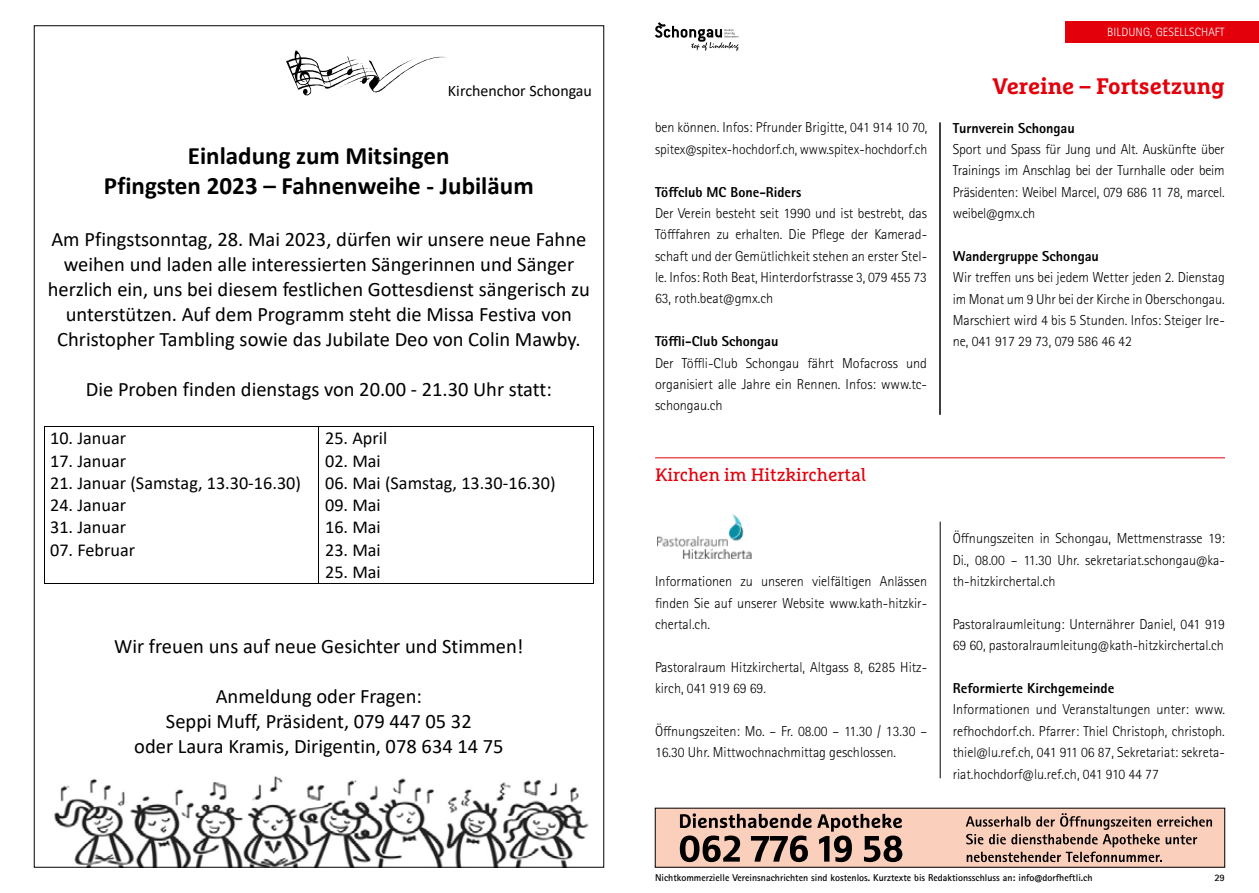
<style>
.page{position:relative;width:1259px;height:893px;background:#fff}
.page>*{position:absolute;margin:0;border:0;box-sizing:border-box;transform-origin:0 0}
.t1{font:700 25.05px/30.5px "Calibri";color:#000;text-align:center}
.t2{font:700 22.5px "Marselis Slab Pro";color:#e3000b}
.t3{font:20.55px/25px "Calibri";color:#000;text-align:center}
.t4{font:18.15px "Calibri";color:#000}
.t5{font:18px "Marselis Slab Pro";color:#e3000b}
.t6{font:16.05px "Calibri";letter-spacing:-.005em;color:#000}
.t7{font:300 14.4px/21.3px "Rotis Sans Serif Std";color:#000;text-align:justify}
.t8{font:800 14.4px "Rotis Sans Serif Std";color:#000}
.t9{font:300 12px "Rotis Sans Serif Std";letter-spacing:.01em;color:#fff}
.t10{font:700 9.9px "Rotis Sans Serif Std";color:#000}
</style>
<div class="page">
<svg style="left:655px;top:22px;width:83px;height:29px"></svg>
<svg style="left:286px;top:50px;width:161px;height:45px"></svg>
<hr style="left:44px;top:426px;width:275px;height:1px;background:#000">
<hr style="left:319px;top:426px;width:274px;height:1px;background:#000">
<hr style="left:44px;top:427px;width:1px;height:156px;background:#000">
<hr style="left:44px;top:583px;width:275px;height:1px;background:#000">
<hr style="left:319px;top:427px;width:1px;height:156px;background:#000">
<hr style="left:319px;top:583px;width:274px;height:1px;background:#000">
<hr style="left:593px;top:427px;width:1px;height:156px;background:#000">
<img style="left:54px;top:776px;width:535px;height:89px">
<div style="left:1066px;top:21px;width:193px;height:22px;background:#e3000b"></div>
<hr style="left:939px;top:122px;width:1px;height:293px;background:#000">
<div style="left:655px;top:808px;width:569px;height:59px;background:#facfbc"></div>
<svg style="left:680px;top:813px;width:222px;height:49px"></svg>
<svg style="left:965px;top:813px;width:247px;height:49px"></svg>
<img style="left:657px;top:514px;width:95px;height:44px">
<hr style="left:940px;top:522px;width:1px;height:256px;background:#000">
<hr style="left:655px;top:458px;width:570px;height:1px;background:#e3000b">
<p class="t6" style="left:448px;top:80px;width:145px">Kirchenchor Schongau</p>
<h1 class="t1" style="left:104px;top:140px;width:431px">Einladung zum Mitsingen<br>Pfingsten 2023 – Fahnenweihe - Jubiläum</h1>
<p class="t3" style="left:48px;top:226px;width:544px">Am Pfingstsonntag, 28. Mai 2023, dürfen wir unsere neue Fahne weihen und laden alle interessierten Sängerinnen und Sänger herzlich ein, uns bei diesem festlichen Gottesdienst sängerisch zu unterstützen. Auf dem Programm steht die Missa Festiva von Christopher Tambling sowie das Jubilate Deo von Colin Mawby.</p>
<h3 class="t3" style="left:86px;top:376px;width:467px">Die Proben finden dienstags von 20.00 - 21.30 Uhr statt:</h3>
<p class="t4" style="left:50px;top:426px;width:77px">10. Januar</p>
<p class="t4" style="left:50px;top:448px;width:77px">17. Januar</p>
<p class="t4" style="left:50px;top:470px;width:252px">21. Januar (Samstag, 13.30-16.30)</p>
<p class="t4" style="left:50px;top:493px;width:77px">24. Januar</p>
<p class="t4" style="left:50px;top:515px;width:77px">31. Januar</p>
<p class="t4" style="left:50px;top:537px;width:87px">07. Februar</p>
<p class="t4" style="left:325px;top:426px;width:64px">25. April</p>
<p class="t4" style="left:325px;top:448px;width:57px">02. Mai</p>
<p class="t4" style="left:325px;top:470px;width:232px">06. Mai (Samstag, 13.30-16.30)</p>
<p class="t4" style="left:325px;top:493px;width:57px">09. Mai</p>
<p class="t4" style="left:325px;top:515px;width:57px">16. Mai</p>
<p class="t4" style="left:325px;top:537px;width:57px">23. Mai</p>
<p class="t4" style="left:325px;top:559px;width:57px">25. Mai</p>
<h3 class="t3" style="left:114px;top:633px;width:411px">Wir freuen uns auf neue Gesichter und Stimmen!</h3>
<h3 class="t3" style="left:134px;top:683px;width:371px">Anmeldung oder Fragen:<br>Seppi Muff, Präsident, 079 447 05 32<br>oder Laura Kramis, Dirigentin, 078 634 14 75</h3>
<p class="t9" style="left:1107px;top:25px;width:119px">BILDUNG, GESELLSCHAFT</p>
<p class="t7" style="left:655px;top:117px;width:274px">ben können. Infos: Pfrunder Brigitte, 041 914 10 70, spitex@spitex-hochdorf.ch, www.spitex-hochdorf.ch</p>
<p class="t8" style="left:655px;top:183px;width:148px">Töffclub MC Bone-Riders</p>
<p class="t7" style="left:655px;top:203px;width:274px">Der Verein besteht seit 1990 und ist bestrebt, das Töfffahren zu erhalten. Die Pflege der Kamerad&shy;schaft und der Gemütlichkeit stehen an erster Stel&shy;le. Infos: Roth Beat, Hinterdorfstrasse 3, 079 455 73<br>63, roth.beat@gmx.ch</p>
<p class="t8" style="left:655px;top:332px;width:125px">Töffli-Club Schongau</p>
<p class="t7" style="left:655px;top:352px;width:273px">Der Töffli-Club Schongau fährt Mofacross und organisiert alle Jahre ein Rennen. Infos: www.tc&shy;schongau.ch</p>
<p class="t5" style="left:655px;top:464px;width:212px">Kirchen im Hitzkirchertal</p>
<p class="t7" style="left:655px;top:571px;width:274px">Informationen zu unseren vielfältigen Anlässen finden Sie auf unserer Website www.kath-hitzkir&shy;chertal.ch.</p>
<p class="t7" style="left:655px;top:656px;width:274px">Pastoralraum Hitzkirchertal, Altgass 8, 6285 Hitz&shy;kirch, 041 919 69 69.</p>
<p class="t7" style="left:655px;top:720px;width:274px">Öffnungszeiten: Mo. – Fr. 08.00 – 11.30 / 13.30 –<br>16.30 Uhr. Mittwochnachmittag geschlossen.</p>
<h2 class="t2" style="left:992px;top:72px;width:234px">Vereine – Fortsetzung</h2>
<p class="t8" style="left:952px;top:119px;width:124px">Turnverein Schongau</p>
<p class="t7" style="left:952px;top:139px;width:273px">Sport und Spass für Jung und Alt. Auskünfte über Trainings im Anschlag bei der Turnhalle oder beim Präsidenten: Weibel Marcel, 079 686 11 78, marcel. weibel@gmx.ch</p>
<p class="t8" style="left:952px;top:247px;width:148px">Wandergruppe Schongau</p>
<p class="t7" style="left:952px;top:267px;width:274px">Wir treffen uns bei jedem Wetter jeden 2. Dienstag im Monat um 9 Uhr bei der Kirche in Oberschongau.<br>Marschiert wird 4 bis 5 Stunden. Infos: Steiger Ire&shy;ne, 041 917 29 73, 079 586 46 42</p>
<p class="t7" style="left:952px;top:528px;width:274px">Öffnungszeiten in Schongau, Mettmenstrasse 19:<br>Di., 08.00 – 11.30 Uhr. sekretariat.schongau@ka&shy;th-hitzkirchertal.ch</p>
<p class="t7" style="left:952px;top:614px;width:274px">Pastoralraumleitung: Unternährer Daniel, 041 919<br>69 60, pastoralraumleitung@kath-hitzkirchertal.ch</p>
<p class="t8" style="left:952px;top:679px;width:163px">Reformierte Kirchgemeinde</p>
<p class="t7" style="left:952px;top:699px;width:274px">Informationen und Veranstaltungen unter: www. refhochdorf.ch. Pfarrer: Thiel Christoph, christoph. thiel@lu.ref.ch, 041 911 06 87, Sekretariat: sekreta&shy;riat.hochdorf@lu.ref.ch, 041 910 44 77</p>
<p class="t10" style="left:655px;top:871px;width:439px">Nichtkommerzielle Vereinsnachrichten sind kostenlos. Kurztexte bis Redaktionsschluss an: info@dorfheftli.ch</p>
<p class="t10" style="left:1214px;top:871px;width:12px">29</p>
</div>
